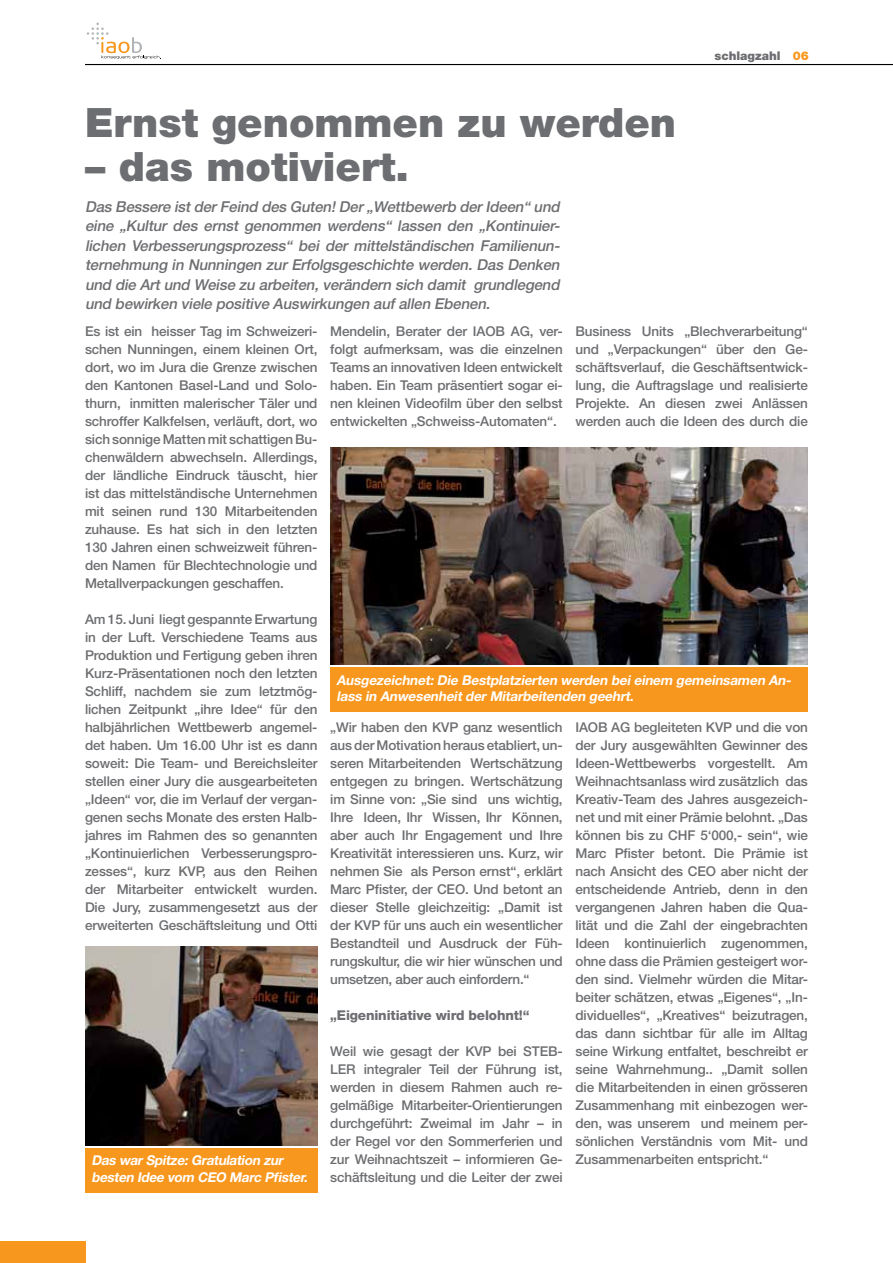
<style>
.page{position:relative;width:893px;height:1263px;background:#fff}
.page>*{position:absolute;margin:0;border:0;box-sizing:border-box;transform-origin:0 0}
.t1{font:900 40.5px "Helvetica Neue";color:#6d6e71}
.t2{font:italic 500 15px/19.5px "Helvetica Neue";color:#6d6e71;text-align:justify}
.t3{font:500 13.5px/18px "Helvetica Neue";letter-spacing:-.01em;color:#6d6e71;text-align:justify}
.t4{font:italic 700 13.5px/16.5px "Helvetica Neue";color:#fff}
.t5{font:800 13.5px "Helvetica Neue";letter-spacing:-.01em;color:#6d6e71}
.t6{font:900 12px "Helvetica Neue";color:#6d6e71}
.s1{color:#f8971d}
</style>
<div class="page">
<div style="left:0;top:1242px;width:85px;height:21px;background:#f8971d"></div>
<hr style="left:85px;top:64px;width:808px;height:1px;background:#000">
<svg style="left:87px;top:23px;width:74px;height:36px"></svg>
<img style="left:330px;top:448px;width:478px;height:217px">
<div style="left:330px;top:668px;width:478px;height:44px;background:#f8971d"></div>
<img style="left:85px;top:947px;width:232px;height:198px">
<div style="left:85px;top:1148px;width:232px;height:44px;background:#f8971d"></div>
<h1 class="t1" style="left:85px;top:99px;width:593px">Ernst genommen zu werden</h1>
<h1 class="t1" style="left:85px;top:142px;width:326px">– das motiviert.</h1>
<p class="t2" style="left:85px;top:196px;width:479px">Das Bessere istderFeind des Guten!Der„Wettbewerb derIdeen“ und eine „Kultur des ernst genommen werdens“ lassen den „Kontinuier&shy;lichen Verbesserungsprozess“ bei der mittelständischen Familienun&shy;ternehmung in Nunningen zur Erfolgsgeschichte werden. Das Denken und die Artund Weise zu arbeiten,verändern sich damit grundlegend und bewirken viele positive Auswirkungen aufallen Ebenen.</p>
<p class="t6" style="left:714px;top:49px;width:96px">schlagzahl <span class="s1">06</span></p>
<p class="t3" style="left:85px;top:322px;width:234px">Es ist ein heisser Tag im Schweizeri&shy;schen Nunningen, einem kleinen Ort, dort, wo im Jura die Grenze zwischen den Kantonen Basel-Land und Solo&shy;thurn, inmitten malerischer Täler und schroffer Kalkfelsen, verläuft, dort, wo sich sonnige Matten mit schattigen Bu&shy;chenwäldern abwechseln. Allerdings, der ländliche Eindruck täuscht, hier ist das mittelständische Unternehmen mit seinen rund 130 Mitarbeitenden zuhause. Es hat sich in den letzten 130 Jahren einen schweizweit führen&shy;den Namen für Blechtechnologie und Metallverpackungen geschaffen.</p>
<p class="t3" style="left:85px;top:610px;width:234px">Am 15. Juni liegt gespannte Erwartung in der Luft. Verschiedene Teams aus Produktion und Fertigung geben ihren Kurz-Präsentationen noch den letzten Schliff, nachdem sie zum letztmög&shy;lichen Zeitpunkt „ihre Idee“ für den halbjährlichen Wettbewerb angemel&shy;det haben. Um 16.00 Uhr ist es dann soweit: Die Team- und Bereichsleiter stellen einer Jury die ausgearbeiteten „Ideen“ vor, die im Verlauf der vergan&shy;genen sechs Monate des ersten Halb&shy;jahres im Rahmen des so genannten „Kontinuierlichen Verbesserungspro&shy;zesses“, kurz KVP, aus den Reihen der Mitarbeiter entwickelt wurden.<br>Die Jury, zusammengesetzt aus der erweiterten Geschäftsleitung und Otti</p>
<p class="t4" style="left:91px;top:1152px;width:221px">Das warSpitze:Gratulation zur besten Idee vom CEO Marc Pfister.</p>
<p class="t3" style="left:330px;top:322px;width:234px">Mendelin, Berater der IAOB AG, ver&shy;folgt aufmerksam, was die einzelnen Teams an innovativen Ideen entwickelt haben. Ein Team präsentiert sogar ei&shy;nen kleinen Videofilm über den selbst entwickelten „Schweiss-Automaten“.</p>
<p class="t3" style="left:575px;top:322px;width:234px">Business Units „Blechverarbeitung“ und „Verpackungen“ über den Ge&shy;schäftsverlauf, die Geschäftsentwick&shy;lung, die Auftragslage und realisierte Projekte. An diesen zwei Anlässen werden auch die Ideen des durch die</p>
<p class="t4" style="left:336px;top:671px;width:459px">Ausgezeichnet:Die Bestplatzierten werden beieinem gemeinsamen An&shy;lass in AnwesenheitderMitarbeitenden geehrt.</p>
<p class="t3" style="left:330px;top:718px;width:234px">„Wir haben den KVP ganz wesentlich aus der Motivation heraus etabliert, un&shy;seren Mitarbeitenden Wertschätzung entgegen zu bringen. Wertschätzung im Sinne von: „Sie sind uns wichtig, Ihre Ideen, Ihr Wissen, Ihr Können, aber auch Ihr Engagement und Ihre Kreativität interessieren uns. Kurz, wir nehmen Sie als Person ernst“, erklärt Marc Pfister, der CEO. Und betont an dieser Stelle gleichzeitig: „Damit ist der KVP für uns auch ein wesentlicher Bestandteil und Ausdruck der Füh&shy;rungskultur, die wir hier wünschen und umsetzen, aber auch einfordern.“</p>
<p class="t5" style="left:330px;top:1007px;width:201px">„Eigeninitiative wird belohnt!“</p>
<p class="t3" style="left:330px;top:1042px;width:234px">Weil wie gesagt der KVP bei STEB-LER integraler Teil der Führung ist, werden in diesem Rahmen auch re&shy;gelmäßige Mitarbeiter-Orientierungen durchgeführt: Zweimal im Jahr – in der Regel vor den Sommerferien und zur Weihnachtszeit – informieren Ge&shy;schäftsleitung und die Leiter der zwei</p>
<p class="t3" style="left:575px;top:718px;width:234px">IAOB AG begleiteten KVP und die von der Jury ausgewählten Gewinner des Ideen-Wettbewerbs vorgestellt. Am Weihnachtsanlass wird zusätzlich das Kreativ-Team des Jahres ausgezeich&shy;net und mit einer Prämie belohnt. „Das können bis zu CHF 5‘000,- sein“, wie Marc Pfister betont. Die Prämie ist nach Ansicht des CEO aber nicht der entscheidende Antrieb, denn in den vergangenen Jahren haben die Qua&shy;lität und die Zahl der eingebrachten Ideen kontinuierlich zugenommen, ohne dass die Prämien gesteigert wor&shy;den sind. Vielmehr würden die Mitar&shy;beiter schätzen, etwas „Eigenes“, „In&shy;dividuelles“, „Kreatives“ beizutragen, das dann sichtbar für alle im Alltag seine Wirkung entfaltet, beschreibt er seine Wahrnehmung.. „Damit sollen die Mitarbeitenden in einen grösseren Zusammenhang mit einbezogen wer&shy;den, was unserem und meinem per&shy;sönlichen Verständnis vom Mit- und Zusammenarbeiten entspricht.“</p>
</div>
